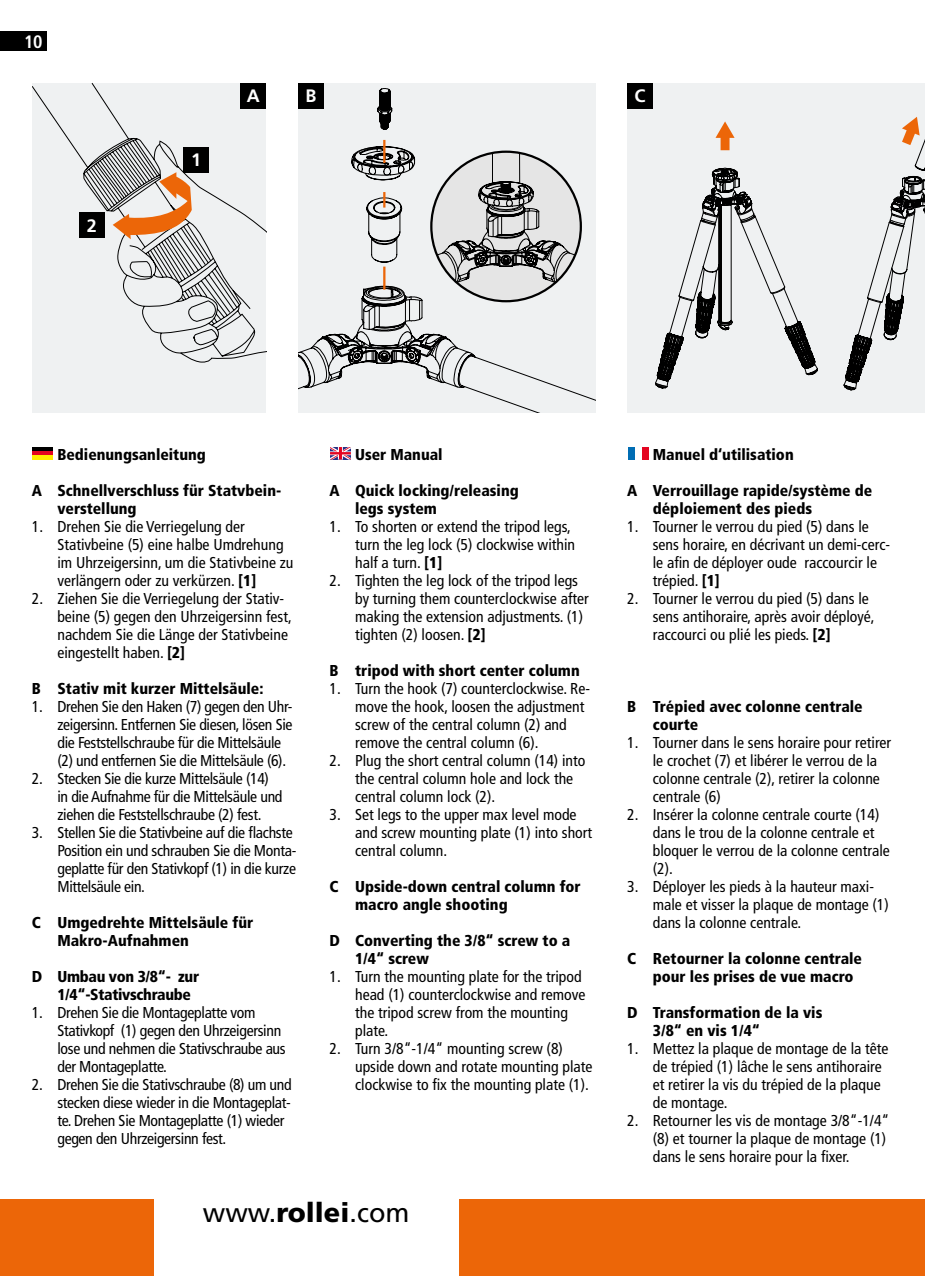
<style>
.page{position:relative;width:925px;height:1276px;background:#fff}
.page>*{position:absolute;margin:0;border:0;box-sizing:border-box;transform-origin:0 0}
.t1{font:27px "Frutiger LT";color:#000}
.t2{font:700 18px "Frutiger LT";color:#fff}
.t3{font:700 condensed 18px "Frutiger LT";color:#fff}
.t4{font:condensed 15.75px/18px "Frutiger LT";color:#000}
.t5{font:condensed 15.75px/18px "Frutiger LT";letter-spacing:-.02em;color:#000}
.t6{font:900 condensed 15.75px/18px "Frutiger LT";color:#000}
.t7{font:900 condensed 15.75px/18px "Frutiger LT";letter-spacing:-.02em;color:#000}
.s1{font-weight:900}
</style>
<div class="page">
<div style="left:0;top:1199px;width:153px;height:77px;background:#ec6608"></div>
<div style="left:459px;top:1199px;width:466px;height:77px;background:#ec6608"></div>
<div style="left:0;top:32px;width:46px;height:19px;background:#000"></div>
<svg style="left:32px;top:459px;width:21px;height:1px"></svg>
<hr style="left:32px;top:447px;width:21px;height:4px;background:#000">
<hr style="left:32px;top:451px;width:21px;height:4px;background:#e40521">
<hr style="left:32px;top:455px;width:21px;height:4px;background:#ffed00">
<svg style="left:330px;top:459px;width:21px;height:1px"></svg>
<svg style="left:330px;top:447px;width:21px;height:12px"></svg>
<svg style="left:628px;top:447px;width:21px;height:13px"></svg>
<div style="left:628px;top:447px;width:7px;height:12px;background:#006db4"></div>
<div style="left:635px;top:447px;width:7px;height:12px;background:#fff"></div>
<div style="left:642px;top:447px;width:6px;height:12px;background:#e40521"></div>
<div style="left:298px;top:83px;width:26px;height:25px;background:#000"></div>
<div style="left:32px;top:83px;width:234px;height:329px;background:#eff1f2"></div>
<svg style="left:32px;top:83px;width:234px;height:280px"></svg>
<div style="left:241px;top:83px;width:25px;height:25px;background:#000"></div>
<div style="left:183px;top:147px;width:26px;height:25px;background:#000"></div>
<div style="left:79px;top:212px;width:25px;height:26px;background:#000"></div>
<svg style="left:113px;top:172px;width:79px;height:67px"></svg>
<svg style="left:298px;top:88px;width:297px;height:324px"></svg>
<div style="left:627px;top:83px;width:298px;height:329px;background:#eff1f2"></div>
<div style="left:627px;top:83px;width:26px;height:25px;background:#000"></div>
<svg style="left:715px;top:121px;width:19px;height:29px"></svg>
<svg style="left:843px;top:116px;width:82px;height:275px"></svg>
<svg style="left:655px;top:167px;width:163px;height:222px"></svg>
<p class="t3" style="left:24px;top:31px;width:20px">10</p>
<p class="t2" style="left:87px;top:215px;width:12px">2</p>
<p class="t2" style="left:191px;top:149px;width:12px">1</p>
<p class="t2" style="left:247px;top:85px;width:14px">A</p>
<p class="t2" style="left:305px;top:85px;width:12px">B</p>
<p class="t2" style="left:634px;top:85px;width:12px">C</p>
<p class="t6" style="left:57px;top:445px;width:150px">Bedienungsanleitung</p>
<p class="t6" style="left:57px;top:481px;width:225px;text-indent:-26px">A Schnellverschluss für Statvbein&shy;verstellung</p>
<p class="t4" style="left:57px;top:518px;width:238px;text-indent:-26px">1. Drehen Sie die Verriegelung der Stativbeine (5) eine halbe Umdrehung im Uhrzeigersinn, um die Stativbeine zu verlängern oder zu verkürzen. <span class="s1">[1]</span></p>
<p class="t4" style="left:57px;top:590px;width:236px;text-indent:-26px">2. Ziehen Sie die Verriegelung der Stativ&shy;beine (5) gegen den Uhrzeigersinn fest, nachdem Sie die Länge der Stativbeine eingestellt haben. <span class="s1">[2]</span></p>
<p class="t6" style="left:32px;top:679px;width:233px">B Stativ mit kurzer Mittelsäule:</p>
<p class="t5" style="left:57px;top:698px;width:237px;text-indent:-26px">1. Drehen Sie den Haken (7) gegen den Uhr&shy;zeigersinn. Entfernen Sie diesen, lösen Sie die Feststellschraube für die Mittelsäule (2) und entfernen Sie die Mittelsäule (6).</p>
<p class="t5" style="left:57px;top:770px;width:227px;text-indent:-26px">2. Stecken Sie die kurze Mittelsäule (14) in die Aufnahme für die Mittelsäule und ziehen die Feststellschraube (2) fest.</p>
<p class="t5" style="left:57px;top:824px;width:241px;text-indent:-26px">3. Stellen Sie die Stativbeine auf die flachste Position ein und schrauben Sie die Monta&shy;geplatte für den Stativkopf (1) in die kurze Mittelsäule ein.</p>
<p class="t6" style="left:57px;top:913px;width:197px;text-indent:-26px">C Umgedrehte Mittelsäule für<br>Makro-Aufnahmen</p>
<p class="t7" style="left:57px;top:967px;width:143px;text-indent:-26px">D Umbau von 3/8“- zur<br>1/4“-Stativschraube</p>
<p class="t5" style="left:57px;top:1004px;width:230px;text-indent:-26px">1. Drehen Sie die Montageplatte vom Stativkopf (1) gegen den Uhrzeigersinn lose und nehmen die Stativschraube aus der Montageplatte.</p>
<p class="t5" style="left:57px;top:1076px;width:236px;text-indent:-26px">2. Drehen Sie die Stativschraube (8) um und stecken diese wieder in die Montageplat&shy;te. Drehen Sie Montageplatte (1) wieder gegen den Uhrzeigersinn fest.</p>
<p class="t6" style="left:355px;top:445px;width:89px">User Manual</p>
<p class="t6" style="left:355px;top:481px;width:165px;text-indent:-26px">A Quick locking/releasing legs system</p>
<p class="t4" style="left:355px;top:518px;width:222px;text-indent:-26px">1. To shorten or extend the tripod legs, turn the leg lock (5) clockwise within half a turn. <span class="s1">[1]</span></p>
<p class="t4" style="left:355px;top:572px;width:235px;text-indent:-26px">2. Tighten the leg lock of the tripod legs by turning them counterclockwise after making the extension adjustments. (1) tighten (2) loosen. <span class="s1">[2]</span></p>
<p class="t6" style="left:330px;top:661px;width:252px">B tripod with short center column</p>
<p class="t4" style="left:355px;top:680px;width:236px;text-indent:-26px">1. Turn the hook (7) counterclockwise. Re&shy;move the hook, loosen the adjustment screw of the central column (2) and remove the central column (6).</p>
<p class="t4" style="left:355px;top:752px;width:232px;text-indent:-26px">2. Plug the short central column (14) into the central column hole and lock the central column lock (2).</p>
<p class="t4" style="left:355px;top:806px;width:239px;text-indent:-26px">3. Set legs to the upper max level mode and screw mounting plate (1) into short central column.</p>
<p class="t6" style="left:355px;top:877px;width:227px;text-indent:-26px">C Upside-down central column for macro angle shooting</p>
<p class="t6" style="left:355px;top:931px;width:217px;text-indent:-26px">D Converting the 3/8“ screw to a<br>1/4“ screw</p>
<p class="t4" style="left:355px;top:968px;width:232px;text-indent:-26px">1. Turn the mounting plate for the tripod head (1) counterclockwise and remove the tripod screw from the mounting plate.</p>
<p class="t4" style="left:355px;top:1040px;width:239px;text-indent:-26px">2. Turn 3/8“-1/4“ mounting screw (8) upside down and rotate mounting plate clockwise to fix the mounting plate (1).</p>
<h1 class="t1" style="left:203px;top:1197px;width:208px">www.<span class="s1">rollei</span>.com</h1>
<p class="t6" style="left:653px;top:445px;width:142px">Manuel d‘utilisation</p>
<p class="t6" style="left:653px;top:481px;width:221px;text-indent:-26px">A Verrouillage rapide/système de déploiement des pieds</p>
<p class="t4" style="left:653px;top:518px;width:239px;text-indent:-26px">1. Tourner le verrou du pied (5) dans le sens horaire, en décrivant un demi-cerc&shy;le afin de déployer oude raccourcir le trépied. <span class="s1">[1]</span></p>
<p class="t4" style="left:653px;top:590px;width:223px;text-indent:-26px">2. Tourner le verrou du pied (5) dans le sens antihoraire, après avoir déployé, raccourci ou plié les pieds. <span class="s1">[2]</span></p>
<p class="t6" style="left:653px;top:697px;width:211px;text-indent:-26px">B Trépied avec colonne centrale courte</p>
<p class="t4" style="left:653px;top:734px;width:240px;text-indent:-26px">1. Tourner dans le sens horaire pour retirer le crochet (7) et libérer le verrou de la colonne centrale (2), retirer la colonne centrale (6)</p>
<p class="t4" style="left:653px;top:806px;width:239px;text-indent:-26px">2. Insérer la colonne centrale courte (14) dans le trou de la colonne centrale et bloquer le verrou de la colonne centrale (2).</p>
<p class="t4" style="left:653px;top:878px;width:238px;text-indent:-26px">3. Déployer les pieds à la hauteur maxi&shy;male et visser la plaque de montage (1) dans la colonne centrale.</p>
<p class="t6" style="left:653px;top:949px;width:211px;text-indent:-26px">C Retourner la colonne centrale pour les prises de vue macro</p>
<p class="t6" style="left:653px;top:1003px;width:171px;text-indent:-26px">D Transformation de la vis<br>3/8“ en vis 1/4“</p>
<p class="t4" style="left:653px;top:1040px;width:237px;text-indent:-26px">1. Mettez la plaque de montage de la tête de trépied (1) lâche le sens antihoraire et retirer la vis du trépied de la plaque de montage.</p>
<p class="t4" style="left:653px;top:1112px;width:238px;text-indent:-26px">2. Retourner les vis de montage 3/8“-1/4“ (8) et tourner la plaque de montage (1) dans le sens horaire pour la fixer.</p>
</div>
